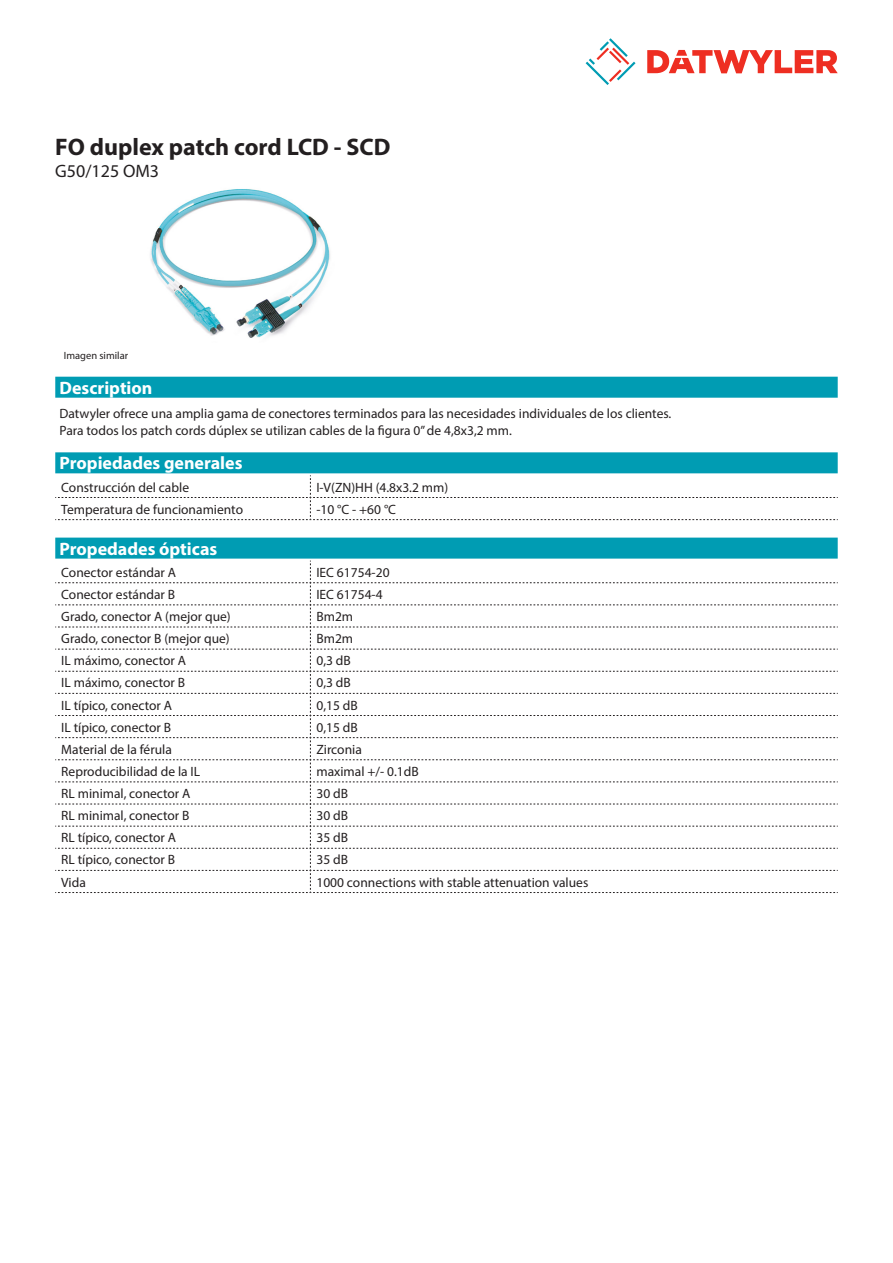
<style>
.page{position:relative;width:893px;height:1263px;background:#fff}
.page>*{position:absolute;margin:0;border:0;box-sizing:border-box;transform-origin:0 0}
.Product_Head{font:700 24px "Myriad Pro";color:#231f20}
.Standard_Head_Proper{font:700 18px "Myriad Pro";color:#fff}
.SubHead{font:18px "Myriad Pro";color:#231f20}
.myriad_light_propert{font:13.5px "Myriad Pro";color:#231f20}
.Standard_text{font:13.5px/16.2px "Myriad Pro";color:#231f20}
.imagetext{font:10.5px "Myriad Pro";color:#231f20}
</style>
<div class="page">
<svg style="left:586px;top:38px;width:49px;height:47px"></svg>
<svg style="left:647px;top:50px;width:191px;height:23px"></svg>
<img style="left:150px;top:189px;width:180px;height:149px">
<div style="left:55px;top:377px;width:783px;height:21px;background:#009cb3"></div>
<div style="left:55px;top:452px;width:783px;height:21px;background:#009cb3"></div>
<svg style="left:55px;top:475px;width:783px;height:45px"></svg>
<div style="left:55px;top:538px;width:783px;height:21px;background:#009cb3"></div>
<svg style="left:55px;top:561px;width:783px;height:332px"></svg>
<p class="Product_Head" style="left:55px;top:131px;width:337px">FO duplex patch cord LCD - SCD</p>
<p class="SubHead" style="left:55px;top:160px;width:105px">G50/125 OM3</p>
<p class="imagetext" style="left:64px;top:349px;width:66px">Imagen similar</p>
<p class="Standard_Head_Proper" style="left:60px;top:376px;width:94px">Description</p>
<p class="Standard_text" style="left:60px;top:406px;width:613px">Datwyler ofrece una amplia gama de conectores terminados para las necesidades individuales de los clientes.<br>Para todos los patch cords dúplex se utilizan cables de la figura 0” de 4,8x3,2 mm.</p>
<p class="Standard_Head_Proper" style="left:60px;top:452px;width:184px">Propiedades generales</p>
<p class="myriad_light_propert" style="left:61px;top:479px;width:129px">Construcción del cable</p>
<p class="myriad_light_propert" style="left:316px;top:479px;width:133px">I-V(ZN)HH (4.8x3.2 mm)</p>
<p class="myriad_light_propert" style="left:61px;top:501px;width:183px">Temperatura de funcionamiento</p>
<p class="myriad_light_propert" style="left:316px;top:501px;width:81px">-10 °C - +60 °C</p>
<p class="Standard_Head_Proper" style="left:60px;top:537px;width:159px">Propedades ópticas</p>
<p class="myriad_light_propert" style="left:61px;top:564px;width:116px">Conector estándar A</p>
<p class="myriad_light_propert" style="left:316px;top:564px;width:75px">IEC 61754-20</p>
<p class="myriad_light_propert" style="left:61px;top:586px;width:115px">Conector estándar B</p>
<p class="myriad_light_propert" style="left:316px;top:586px;width:68px">IEC 61754-4</p>
<p class="myriad_light_propert" style="left:61px;top:608px;width:171px">Grado, conector A (mejor que)</p>
<p class="myriad_light_propert" style="left:316px;top:608px;width:38px">Bm2m</p>
<p class="myriad_light_propert" style="left:61px;top:630px;width:170px">Grado, conector B (mejor que)</p>
<p class="myriad_light_propert" style="left:316px;top:630px;width:38px">Bm2m</p>
<p class="myriad_light_propert" style="left:61px;top:652px;width:126px">IL máximo, conector A</p>
<p class="myriad_light_propert" style="left:316px;top:652px;width:36px">0,3 dB</p>
<p class="myriad_light_propert" style="left:61px;top:674px;width:125px">IL máximo, conector B</p>
<p class="myriad_light_propert" style="left:316px;top:674px;width:36px">0,3 dB</p>
<p class="myriad_light_propert" style="left:61px;top:697px;width:112px">IL típico, conector A</p>
<p class="myriad_light_propert" style="left:316px;top:697px;width:43px">0,15 dB</p>
<p class="myriad_light_propert" style="left:61px;top:719px;width:111px">IL típico, conector B</p>
<p class="myriad_light_propert" style="left:316px;top:719px;width:43px">0,15 dB</p>
<p class="myriad_light_propert" style="left:61px;top:741px;width:112px">Material de la férula</p>
<p class="myriad_light_propert" style="left:316px;top:741px;width:47px">Zirconia</p>
<p class="myriad_light_propert" style="left:61px;top:763px;width:140px">Reproducibilidad de la IL</p>
<p class="myriad_light_propert" style="left:316px;top:763px;width:104px">maximal +/- 0.1dB</p>
<p class="myriad_light_propert" style="left:61px;top:785px;width:131px">RL minimal, conector A</p>
<p class="myriad_light_propert" style="left:316px;top:785px;width:33px">30 dB</p>
<p class="myriad_light_propert" style="left:61px;top:807px;width:130px">RL minimal, conector B</p>
<p class="myriad_light_propert" style="left:316px;top:807px;width:33px">30 dB</p>
<p class="myriad_light_propert" style="left:61px;top:829px;width:116px">RL típico, conector A</p>
<p class="myriad_light_propert" style="left:316px;top:829px;width:33px">35 dB</p>
<p class="myriad_light_propert" style="left:61px;top:851px;width:115px">RL típico, conector B</p>
<p class="myriad_light_propert" style="left:316px;top:851px;width:33px">35 dB</p>
<p class="myriad_light_propert" style="left:61px;top:874px;width:26px">Vida</p>
<p class="myriad_light_propert" style="left:316px;top:874px;width:273px">1000 connections with stable attenuation values</p>
</div>
